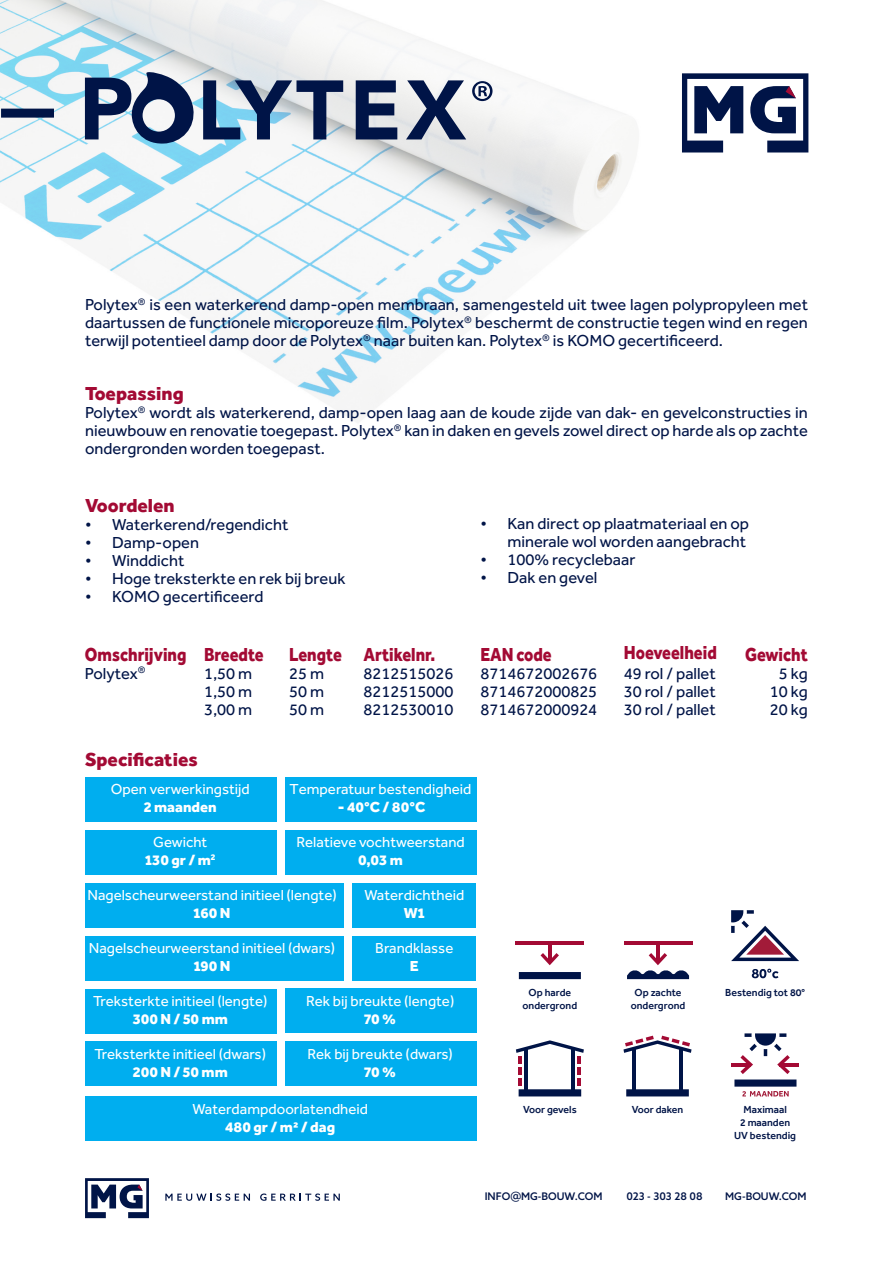
<style>
.page{position:relative;width:893px;height:1263px;background:#fff}
.page>*{position:absolute;margin:0;border:0;box-sizing:border-box;transform-origin:0 0}
.basis{font:800 19.5px "Effra";color:#a30a34;scale:.85 1}
.basis-2{font:800 19.5px "Effra";color:#a30a34}
.basis-3{font:16.5px/18px "Effra";color:#001447;text-align:justify}
.t1{font:15px "Effra";color:#fff}
.t2{font:800 15px "Effra";color:#fff}
.t3{font:500 10.5px "Effra";color:#001447}
.t4{font:500 10.5px "Azo Sans";color:#001447}
.s1{font-size:13.5px}
</style>
<div class="page">
<img style="left:0;top:0;width:626px;height:422px">
<svg style="left:472px;top:81px;width:20px;height:20px"></svg>
<svg style="left:203px;top:80px;width:140px;height:59px;background:#778aa4"></svg>
<svg style="left:356px;top:80px;width:41px;height:59px;background:#445276"></svg>
<svg style="left:406px;top:80px;width:60px;height:59px"></svg>
<svg style="left:85px;top:72px;width:111px;height:72px"></svg>
<div style="left:1px;top:109px;width:53px;height:9px;background:#001447"></div>
<div style="left:85px;top:777px;width:191px;height:45px;background:#00aeef"></div>
<div style="left:285px;top:777px;width:191px;height:45px;background:#00aeef"></div>
<div style="left:85px;top:830px;width:191px;height:44px;background:#00aeef"></div>
<div style="left:352px;top:883px;width:124px;height:44px;background:#00aeef"></div>
<div style="left:85px;top:883px;width:259px;height:44px;background:#00aeef"></div>
<div style="left:285px;top:830px;width:191px;height:44px;background:#00aeef"></div>
<div style="left:85px;top:936px;width:259px;height:44px;background:#00aeef"></div>
<div style="left:352px;top:936px;width:124px;height:44px;background:#00aeef"></div>
<div style="left:85px;top:989px;width:191px;height:44px;background:#00aeef"></div>
<div style="left:285px;top:989px;width:191px;height:44px;background:#00aeef"></div>
<div style="left:85px;top:1042px;width:191px;height:44px;background:#00aeef"></div>
<div style="left:285px;top:1042px;width:191px;height:44px;background:#00aeef"></div>
<div style="left:85px;top:1097px;width:391px;height:44px;background:#00aeef"></div>
<svg style="left:682px;top:73px;width:126px;height:79px"></svg>
<svg style="left:165px;top:1193px;width:85px;height:8px"></svg>
<svg style="left:260px;top:1193px;width:80px;height:8px"></svg>
<svg style="left:85px;top:1178px;width:64px;height:40px"></svg>
<svg style="left:516px;top:1040px;width:68px;height:56px"></svg>
<hr style="left:548px;top:941px;width:3px;height:22px;background:#a30a34">
<svg style="left:540px;top:953px;width:19px;height:12px"></svg>
<svg style="left:519px;top:972px;width:62px;height:7px"></svg>
<hr style="left:516px;top:941px;width:68px;height:3px;background:#a30a34">
<hr style="left:656px;top:941px;width:4px;height:22px;background:#a30a34">
<hr style="left:624px;top:941px;width:68px;height:3px;background:#a30a34">
<svg style="left:627px;top:953px;width:62px;height:26px"></svg>
<svg style="left:752px;top:969px;width:26px;height:9px"></svg>
<svg style="left:731px;top:910px;width:68px;height:51px"></svg>
<hr style="left:632px;top:1049px;width:4px;height:46px;background:#001447">
<hr style="left:679px;top:1049px;width:4px;height:46px;background:#001447">
<svg style="left:626px;top:1089px;width:63px;height:7px"></svg>
<svg style="left:623px;top:1036px;width:68px;height:17px"></svg>
<hr style="left:780px;top:1063px;width:19px;height:3px;background:#a30a34">
<hr style="left:731px;top:1063px;width:19px;height:3px;background:#a30a34">
<svg style="left:734px;top:1033px;width:62px;height:63px"></svg>
<p class="basis-3" style="left:85px;top:295px;width:724px">Polytex<sup>®</sup> is een waterkerend damp-open membraan, samengesteld uit twee lagen polypropyleen met daartussen de functionele microporeuze film. Polytex<sup>®</sup> beschermt de constructie tegen wind en regen terwijl potentieel damp door de Polytex<sup>®</sup> naar buiten kan. Polytex<sup>®</sup> is KOMO gecertificeerd.</p>
<p class="basis-2" style="left:85px;top:382px;width:100px">Toepassing</p>
<p class="basis-3" style="left:85px;top:403px;width:724px">Polytex<sup>®</sup> wordt als waterkerend, damp-open laag aan de koude zijde van dak- en gevelconstructies in nieuwbouw en renovatie toegepast. Polytex<sup>®</sup> kan in daken en gevels zowel direct op harde als op zachte ondergronden worden toegepast.</p>
<p class="basis-2" style="left:85px;top:493px;width:91px">Voordelen</p>
<p class="basis-3" style="left:85px;top:515px;width:205px">• Waterkerend/regendicht</p>
<p class="basis-3" style="left:85px;top:533px;width:115px">• Damp-open</p>
<p class="basis-3" style="left:85px;top:551px;width:101px">• Winddicht</p>
<p class="basis-3" style="left:85px;top:569px;width:262px">• Hoge treksterkte en rek bij breuk</p>
<p class="basis-3" style="left:85px;top:587px;width:180px">• KOMO gecertificeerd</p>
<p class="basis-3" style="left:480px;top:514px;width:270px;text-align:right">• Kan direct op plaatmateriaal en op minerale wol worden aangebracht</p>
<p class="basis-3" style="left:480px;top:550px;width:156px">• 100% recyclebaar</p>
<p class="basis-3" style="left:480px;top:568px;width:119px">• Dak en gevel</p>
<p class="basis" style="left:85px;top:642px;width:121px">Omschrijving</p>
<p class="basis-3" style="left:85px;top:664px;width:62px">Polytex<sup>®</sup></p>
<p class="basis" style="left:204px;top:642px;width:72px">Breedte</p>
<p class="basis-3" style="left:204px;top:664px;width:50px">1,50 m</p>
<p class="basis-3" style="left:204px;top:682px;width:50px">1,50 m</p>
<p class="basis-3" style="left:204px;top:700px;width:50px">3,00 m</p>
<p class="basis" style="left:289px;top:642px;width:64px">Lengte</p>
<p class="basis-3" style="left:289px;top:664px;width:36px">25 m</p>
<p class="basis-3" style="left:289px;top:682px;width:36px">50 m</p>
<p class="basis-3" style="left:289px;top:700px;width:36px">50 m</p>
<p class="basis" style="left:363px;top:642px;width:86px">Artikelnr.</p>
<p class="basis-3" style="left:363px;top:664px;width:91px">8212515026</p>
<p class="basis-3" style="left:363px;top:682px;width:91px">8212515000</p>
<p class="basis-3" style="left:363px;top:700px;width:91px">8212530010</p>
<p class="basis" style="left:480px;top:642px;width:85px">EAN code</p>
<p class="basis-3" style="left:480px;top:664px;width:118px">8714672002676</p>
<p class="basis-3" style="left:480px;top:682px;width:118px">8714672000825</p>
<p class="basis-3" style="left:480px;top:700px;width:118px">8714672000924</p>
<p class="basis-2" style="left:85px;top:748px;width:114px">Specificaties</p>
<p class="t1" style="left:111px;top:780px;width:141px">Open verwerkingstijd</p>
<p class="t2" style="left:144px;top:798px;width:75px">2 maanden</p>
<p class="t1" style="left:153px;top:833px;width:56px">Gewicht</p>
<p class="t2" style="left:145px;top:851px;width:72px">130 gr / m<sup>2</sup></p>
<p class="t1" style="left:289px;top:780px;width:183px">Temperatuur bestendigheid</p>
<p class="t2" style="left:338px;top:798px;width:89px">- 40°C / 80°C</p>
<p class="t1" style="left:296px;top:833px;width:170px">Relatieve vochtweerstand</p>
<p class="t2" style="left:358px;top:851px;width:46px">0,03 m</p>
<p class="t1" style="left:87px;top:886px;width:251px">Nagelscheurweerstand initieel (lengte)</p>
<p class="t2" style="left:194px;top:904px;width:39px">160 N</p>
<p class="t1" style="left:89px;top:939px;width:248px">Nagelscheurweerstand initieel (dwars)</p>
<p class="t2" style="left:194px;top:956px;width:38px">190 N</p>
<p class="t1" style="left:364px;top:886px;width:101px">Waterdichtheid</p>
<p class="t2" style="left:404px;top:904px;width:23px">W1</p>
<p class="t1" style="left:375px;top:939px;width:80px">Brandklasse</p>
<p class="t2" style="left:410px;top:956px;width:10px">E</p>
<p class="t1" style="left:93px;top:992px;width:176px">Treksterkte initieel (lengte)</p>
<p class="t2" style="left:133px;top:1009px;width:97px">300 N / 50 mm</p>
<p class="t1" style="left:306px;top:992px;width:150px">Rek bij breukte (lengte)</p>
<p class="t2" style="left:364px;top:1009px;width:34px">70 %</p>
<p class="t1" style="left:95px;top:1045px;width:173px">Treksterkte initieel (dwars)</p>
<p class="t2" style="left:133px;top:1062px;width:97px">200 N / 50 mm</p>
<p class="t1" style="left:307px;top:1045px;width:147px">Rek bij breukte (dwars)</p>
<p class="t2" style="left:364px;top:1062px;width:34px">70 %</p>
<p class="t1" style="left:192px;top:1100px;width:177px">Waterdampdoorlatendheid</p>
<p class="t2" style="left:225px;top:1117px;width:112px">480 gr / m² / dag</p>
<p class="t3" style="left:529px;top:986px;width:44px">Op harde</p>
<p class="t3" style="left:523px;top:999px;width:56px">ondergrond</p>
<p class="t3" style="left:523px;top:1104px;width:55px">Voor gevels</p>
<p class="basis" style="left:624px;top:641px;width:111px">Hoeveelheid</p>
<p class="basis-3" style="left:624px;top:664px;width:93px">49 rol / pallet</p>
<p class="basis-3" style="left:624px;top:682px;width:93px">30 rol / pallet</p>
<p class="basis-3" style="left:624px;top:700px;width:93px">30 rol / pallet</p>
<p class="basis" style="left:745px;top:642px;width:75px">Gewicht</p>
<p class="basis-3" style="left:779px;top:664px;width:31px">5 kg</p>
<p class="basis-3" style="left:770px;top:682px;width:40px">10 kg</p>
<p class="basis-3" style="left:770px;top:700px;width:40px">20 kg</p>
<p class="t3" style="left:635px;top:986px;width:48px">Op zachte</p>
<p class="t3" style="left:631px;top:999px;width:56px">ondergrond</p>
<p class="t3" style="left:725px;top:986px;width:81px">Bestendig tot 80°</p>
<p class="t3" style="left:632px;top:1104px;width:53px">Voor daken</p>
<p class="t3" style="left:743px;top:1104px;width:45px">Maximaal</p>
<p class="t3" style="left:740px;top:1116px;width:52px">2 maanden</p>
<p class="t3" style="left:734px;top:1129px;width:63px">UV bestendig</p>
<p class="t4" style="left:485px;top:1190px;width:119px">INFO<span class="s1">@</span>MG-BOUW.COM</p>
<p class="t4" style="left:626px;top:1190px;width:78px">023 - 303 28 08</p>
<p class="t4" style="left:725px;top:1190px;width:83px">MG-BOUW.COM</p>
</div>
